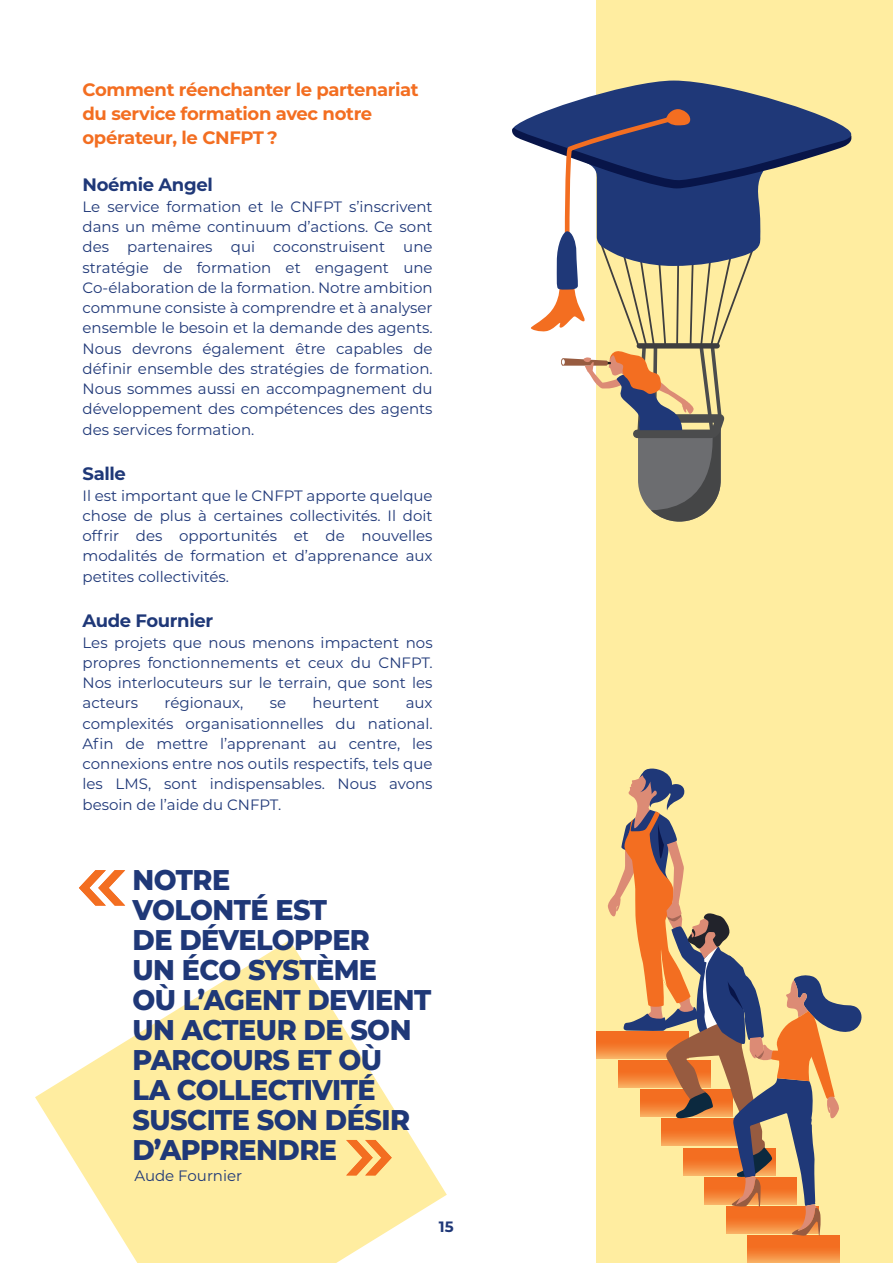
<style>
.page{position:relative;width:893px;height:1263px;background:#fff}
.page>*{position:absolute;margin:0;border:0;box-sizing:border-box;transform-origin:0 0}
.t1{font:800 28.5px/30px "Montserrat";letter-spacing:-.02em;color:#1f3878;scale:.95 1}
.t2{font:700 18px/24px "Montserrat";letter-spacing:-.02em;color:#f36e21}
.t3{font:700 18px "Montserrat";letter-spacing:-.02em;color:#1f3878}
.t4{font:15px/20.2px "Montserrat";color:#1f3878;text-align:justify}
.t5{font:700 15px "Montserrat";color:#1f3878}
</style>
<div class="page">
<svg style="left:35px;top:940px;width:412px;height:323px;fill:#ffeda0"></svg>
<div style="left:597px;top:0;width:296px;height:1263px;background:#ffeda0"></div>
<svg style="left:79px;top:870px;width:46px;height:35px"></svg>
<svg style="left:346px;top:1140px;width:46px;height:35px;background:#f9b164"></svg>
<svg style="left:552px;top:81px;width:251px;height:28px;fill:#1f3878"></svg>
<svg style="left:512px;top:109px;width:340px;height:412px"></svg>
<div style="left:748px;top:1236px;width:92px;height:27px;background:#f36e21"></div>
<div style="left:597px;top:1031px;width:92px;height:27px;background:#f36e21"></div>
<div style="left:597px;top:1038px;width:92px;height:20px;background:linear-gradient(to bottom,#f25f12,#f7a558)"></div>
<div style="left:748px;top:1243px;width:92px;height:20px;background:linear-gradient(to bottom,#f25f12,#f7a659)"></div>
<svg style="left:607px;top:768px;width:255px;height:468px"></svg>
<p class="t2" style="left:83px;top:77px;width:338px">Comment réenchanter le partenariat du service formation avec notre opérateur, le CNFPT ?</p>
<p class="t3" style="left:83px;top:171px;width:132px">Noémie Angel</p>
<p class="t4" style="left:83px;top:196px;width:352px">Le service formation et le CNFPT s’inscrivent dans un même continuum d’actions. Ce sont des partenaires qui coconstruisent une stratégie de formation et engagent une Co-élaboration de la formation. Notre ambition commune consiste à comprendre et à analyser ensemble le besoin et la demande des agents.<br>Nous devrons également être capables de définir ensemble des stratégies de formation.<br>Nous sommes aussi en accompagnement du développement des compétences des agents des services formation.</p>
<p class="t3" style="left:83px;top:460px;width:45px">Salle</p>
<p class="t4" style="left:83px;top:485px;width:352px">Il est important que le CNFPT apporte quelque chose de plus à certaines collectivités. Il doit offrir des opportunités et de nouvelles modalités de formation et d’apprenance aux petites collectivités.</p>
<p class="t3" style="left:83px;top:607px;width:132px">Aude Fournier</p>
<p class="t4" style="left:83px;top:632px;width:352px">Les projets que nous menons impactent nos propres fonctionnements et ceux du CNFPT.<br>Nos interlocuteurs sur le terrain, que sont les acteurs</p>
<p class="t4" style="left:165px;top:692px;width:80px">régionaux,</p>
<p class="t4" style="left:270px;top:692px;width:18px">se</p>
<p class="t4" style="left:313px;top:692px;width:68px">heurtent</p>
<p class="t4" style="left:83px;top:692px;width:352px;text-indent:323px">aux complexités organisationnelles du national.<br>Afin de mettre l’apprenant au centre, les connexions entre nos outils respectifs, tels que les LMS, sont indispensables. Nous avons besoin de l’aide du CNFPT.</p>
<h1 class="t1" style="left:133px;top:863px;width:316px">NOTRE<br>VOLONTÉ EST<br>DE DÉVELOPPER<br>UN ÉCO SYSTÈME<br>OÙ L’AGENT DEVIENT<br>UN ACTEUR DE SON<br>PARCOURS ET OÙ<br>LA COLLECTIVITÉ<br>SUSCITE SON DÉSIR<br>D’APPRENDRE</h1>
<p class="t4" style="left:134px;top:1165px;width:109px">Aude Fournier</p>
<p class="t5" style="left:439px;top:1215px;width:17px">15</p>
</div>
